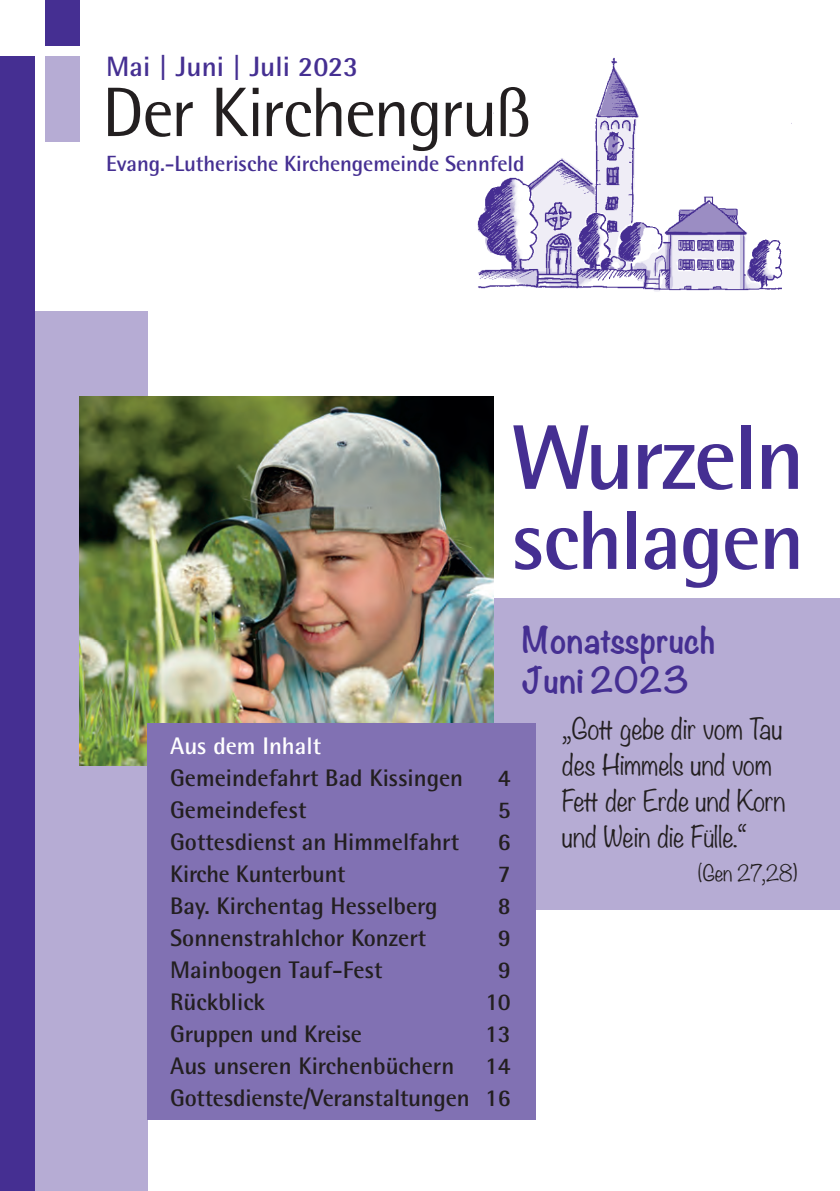
<style>
.page{position:relative;width:840px;height:1191px;background:#fff}
.page>*{position:absolute;margin:0;border:0;box-sizing:border-box;transform-origin:0 0}
.t1{font:700 92px "Rotis Semi Sans Std";letter-spacing:-.03em;color:#452f92}
.t2{font:700 84px "Rotis Semi Sans Std";letter-spacing:-.02em;color:#452f92}
.t3{font:70px "Rotis Semi Sans Std";letter-spacing:-.03em;color:#231f20}
.t4{font:700 32px/40px "Noteworthy";color:#452f92}
.t5{font:700 28px "Rotis Semi Sans Std";letter-spacing:.005em;color:#452f92}
.t6{font:300 26px/36px "Noteworthy";letter-spacing:-.005em;color:#231f20}
.t7{font:700 24px/32px "Rotis Semi Sans Std";color:#231f20;text-align:right}
.t8{font:700 24px "Rotis Semi Sans Std";color:#fff}
.t9{font:700 22px "Rotis Semi Sans Std";letter-spacing:-.005em;color:#452f92}
.t10{font:300 20px "Noteworthy";letter-spacing:-.005em;color:#231f20}
</style>
<div class="page">
<div style="left:493px;top:598px;width:346px;height:312px;background:#b6acd4"></div>
<div style="left:34px;top:312px;width:113px;height:879px;background:#b6acd4"></div>
<img style="left:79px;top:397px;width:414px;height:368px">
<div style="left:0;top:57px;width:34px;height:1134px;background:#452f92"></div>
<div style="left:45px;top:0;width:34px;height:45px;background:#452f92"></div>
<div style="left:45px;top:57px;width:34px;height:85px;background:#b6acd4"></div>
<img style="left:477px;top:57px;width:315px;height:235px">
<div style="left:147px;top:723px;width:389px;height:397px;background:#8171b3"></div>
<p class="t5" style="left:106px;top:49px;width:254px">Mai | Juni | Juli 2023</p>
<h3 class="t3" style="left:102px;top:71px;width:430px">Der Kirchengruß</h3>
<p class="t9" style="left:106px;top:150px;width:419px">Evang.-Lutherische Kirchengemeinde Sennfeld</p>
<h1 class="t1" style="left:510px;top:401px;width:295px">Wurzeln</h1>
<h2 class="t2" style="left:510px;top:489px;width:295px">schlagen</h2>
<p class="t8" style="left:170px;top:731px;width:152px">Aus dem Inhalt</p>
<p class="t7" style="left:170px;top:761px;width:294px">Gemeindefahrt Bad Kissingen</p>
<p class="t7" style="left:497px;top:761px;width:14px">4</p>
<p class="t7" style="left:170px;top:793px;width:138px">Gemeindefest</p>
<p class="t7" style="left:497px;top:793px;width:14px">5</p>
<p class="t7" style="left:170px;top:825px;width:290px">Gottesdienst an Himmelfahrt</p>
<p class="t7" style="left:497px;top:825px;width:14px">6</p>
<p class="t7" style="left:170px;top:857px;width:176px">Kirche Kunterbunt</p>
<p class="t7" style="left:497px;top:857px;width:14px">7</p>
<p class="t7" style="left:170px;top:889px;width:269px">Bay. Kirchentag Hesselberg</p>
<p class="t7" style="left:497px;top:889px;width:14px">8</p>
<p class="t7" style="left:170px;top:921px;width:257px">Sonnenstrahlchor Konzert</p>
<p class="t7" style="left:497px;top:921px;width:14px">9</p>
<p class="t7" style="left:170px;top:953px;width:214px">Mainbogen Tauf-Fest</p>
<p class="t7" style="left:497px;top:953px;width:14px">9</p>
<p class="t7" style="left:170px;top:985px;width:96px">Rückblick</p>
<p class="t7" style="left:485px;top:985px;width:27px">10</p>
<p class="t7" style="left:170px;top:1017px;width:193px">Gruppen und Kreise</p>
<p class="t7" style="left:484px;top:1017px;width:27px">13</p>
<p class="t7" style="left:170px;top:1049px;width:285px">Aus unseren Kirchenbüchern</p>
<p class="t7" style="left:170px;top:1049px;width:342px">14<br>Gottesdienste/Veranstaltungen 16</p>
<h3 class="t4" style="left:522px;top:620px;width:194px">Monatsspruch<br>Juni 2023</h3>
<p class="t6" style="left:561px;top:710px;width:225px">„Gott gebe dir vom Tau des Himmels und vom<br>Fett der Erde und Korn und Wein die Fülle.“</p>
<p class="t10" style="left:697px;top:856px;width:101px">(Gen 27,28)</p>
</div>
